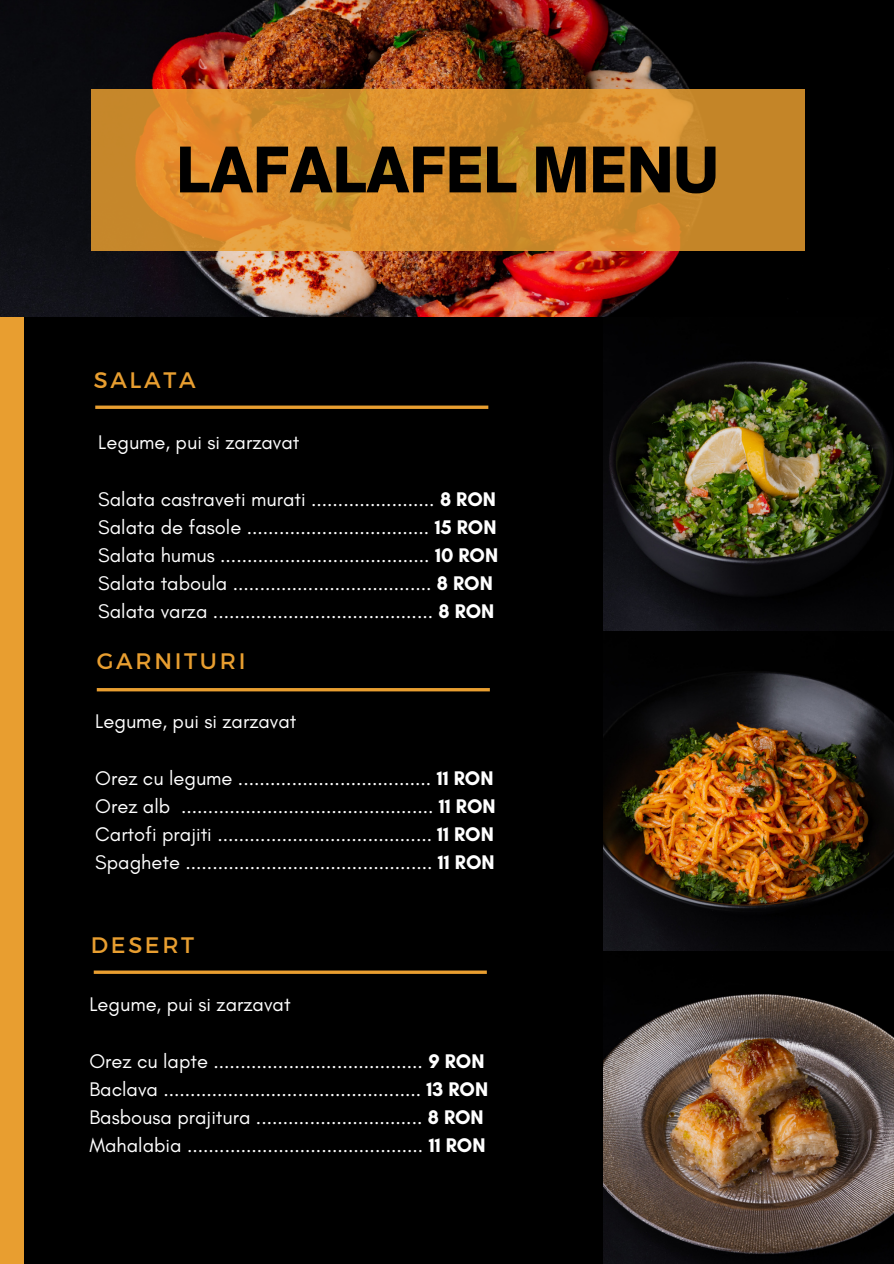
<style>
.page{position:relative;width:894px;height:1264px;background:#fff}
.page>*{position:absolute;margin:0;border:0;box-sizing:border-box;transform-origin:0 0}
.t1{font:900 60px "Open Sauce One";color:#000}
.t2{font:22.35px "Montserrat";letter-spacing:.12em;color:#e89e30}
.t3{font:20.1px "Glacial Indifference";color:#fff}
.s1{font-weight:700}
</style>
<div class="page">
<div style="left:0;top:0;width:893px;height:1263px;background:#000"></div>
<img style="left:0;top:0;width:805px;height:317px">
<img style="left:603px;top:361px;width:290px;height:902px">
<svg style="left:91px;top:89px;width:712px;height:161px;background:#d48c2c"></svg>
<div style="left:0;top:317px;width:24px;height:946px;background:#e89e30"></div>
<svg style="left:95px;top:405px;width:393px;height:4px;background:#c38528"></svg>
<hr style="left:97px;top:688px;width:392px;height:3px;background:#e89e30">
<hr style="left:94px;top:970px;width:392px;height:3px;background:#e89e30">
<p class="t1" style="left:176px;top:132px;width:543px">LAFALAFEL MENU</p>
<h1 class="t2" style="left:94px;top:365px;width:103px">SALATA</h1>
<p class="t3" style="left:98px;top:430px;width:203px">Legume, pui si zarzavat</p>
<p class="t3" style="left:98px;top:486px;width:399px">Salata castraveti murati ....................... <span class="s1">8 RON</span></p>
<p class="t3" style="left:98px;top:514px;width:399px">Salata de fasole .................................. <span class="s1">15 RON</span></p>
<p class="t3" style="left:98px;top:543px;width:401px">Salata humus ....................................... <span class="s1">10 RON</span></p>
<h2 class="t3" style="left:98px;top:571px;width:396px">Salata taboula ..................................... <span class="s1">8 RON</span></h2>
<p class="t3" style="left:98px;top:599px;width:397px">Salata varza ......................................... <span class="s1">8 RON</span></p>
<h2 class="t2" style="left:97px;top:647px;width:150px">GARNITURI</h2>
<p class="t3" style="left:95px;top:709px;width:203px">Legume, pui si zarzavat</p>
<p class="t3" style="left:95px;top:765px;width:399px">Orez cu legume .................................... <span class="s1">11 RON</span></p>
<p class="t3" style="left:95px;top:793px;width:402px">Orez alb ............................................... <span class="s1">11 RON</span></p>
<p class="t3" style="left:95px;top:821px;width:400px">Cartofi prajiti ........................................ <span class="s1">11 RON</span></p>
<h2 class="t3" style="left:95px;top:850px;width:401px">Spaghete .............................................. <span class="s1">11 RON</span></h2>
<p class="t2" style="left:91px;top:930px;width:105px">DESERT</p>
<p class="t3" style="left:89px;top:992px;width:203px">Legume, pui si zarzavat</p>
<p class="t3" style="left:89px;top:1048px;width:396px">Orez cu lapte ....................................... <span class="s1">9 RON</span></p>
<p class="t3" style="left:89px;top:1076px;width:400px">Baclava ................................................ <span class="s1">13 RON</span></p>
<p class="t3" style="left:89px;top:1104px;width:396px">Basbousa prajitura ............................... <span class="s1">8 RON</span></p>
<p class="t3" style="left:89px;top:1132px;width:397px">Mahalabia ............................................ <span class="s1">11 RON</span></p>
</div>
